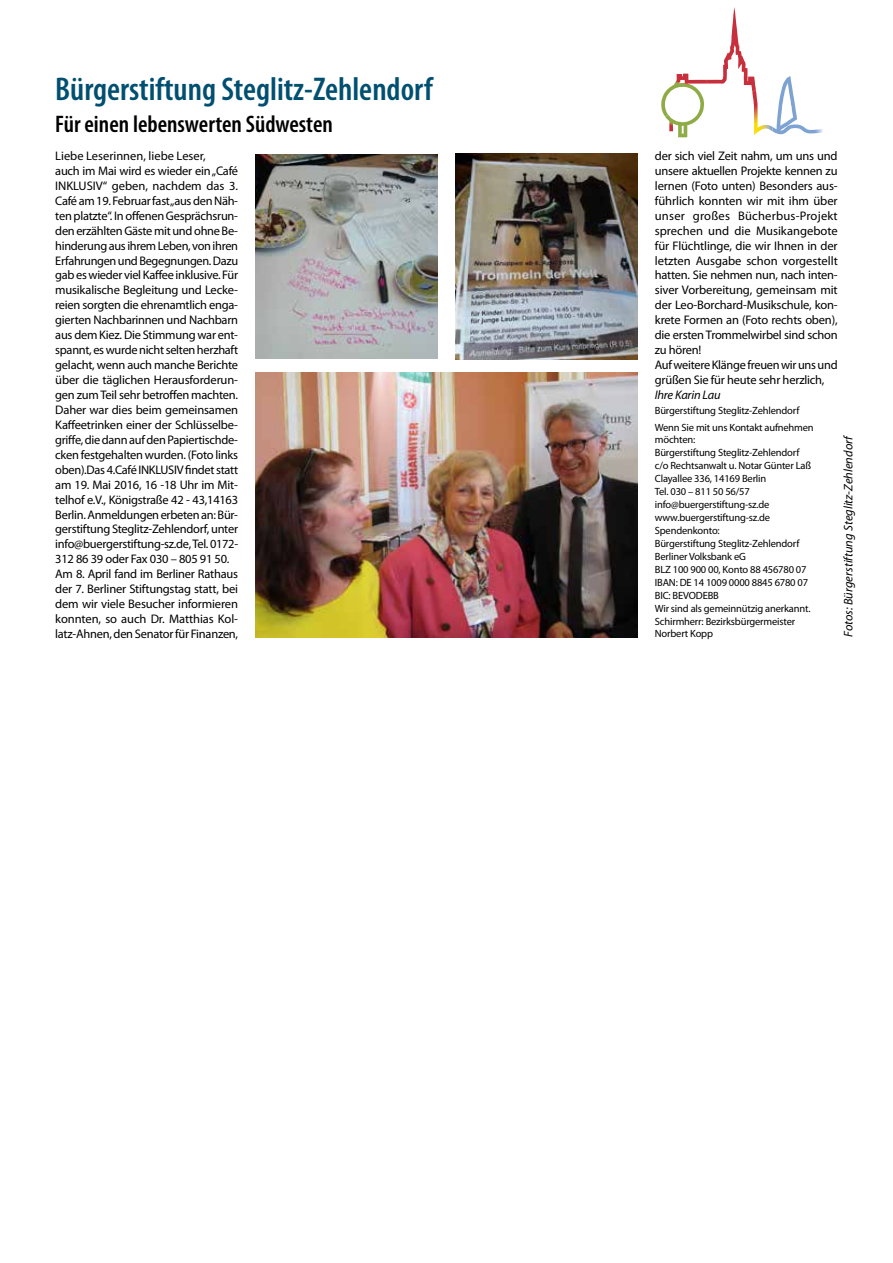
<style>
.page{position:relative;width:893px;height:1263px;background:#fff}
.page>*{position:absolute;margin:0;border:0;box-sizing:border-box;transform-origin:0 0}
.t1{font:600 condensed 33px "Myriad Pro";color:#004f71}
.t2{font:600 condensed 24px "Myriad Pro";color:#000}
.t3{font:12.45px/15px "Myriad Pro";letter-spacing:-.02em;color:#000}
.t4{font:italic 12.45px "Myriad Pro";color:#000}
.t5{font:10.5px/12.9px "Myriad Pro";letter-spacing:-.015em;color:#000}
</style>
<div class="page">
<svg style="left:707px;top:7px;width:116px;height:128px"></svg>
<svg style="left:661px;top:74px;width:39px;height:63px"></svg>
<img style="left:455px;top:153px;width:183px;height:206px">
<img style="left:255px;top:154px;width:183px;height:204px">
<img style="left:255px;top:372px;width:383px;height:266px">
<h1 class="t1" style="left:55px;top:68px;width:379px">Bürgerstiftung Steglitz-Zehlendorf</h1>
<h2 class="t2" style="left:55px;top:109px;width:279px">Für einen lebenswerten Südwesten</h2>
<p class="t3" style="left:55px;top:148px;width:184px">Liebe Leserinnen, liebe Leser,<br>auch im Mai wird es wieder ein „Café INKLUSIV“ geben, nachdem das 3.<br>Café am 19. Februar fast „aus den Näh&shy;ten platzte“. In offenen Gesprächsrun&shy;den erzählten Gäste mit und ohne Be&shy;hinderung aus ihrem Leben, von ihren Erfahrungen und Begegnungen. Dazu gab es wieder viel Kaffee inklusive. Für musikalische Begleitung und Lecke&shy;reien sorgten die ehrenamtlich enga&shy;gierten Nachbarinnen und Nachbarn aus dem Kiez. Die Stimmung war ent&shy;spannt, es wurde nicht selten herzhaft gelacht, wenn auch manche Berichte über die täglichen Herausforderun&shy;gen zum Teil sehr betroffen machten.<br>Daher war dies beim gemeinsamen Kaffeetrinken einer der Schlüsselbe&shy;griffe, die dann auf den Papiertischde&shy;cken festgehalten wurden. (Foto links oben).Das 4.Café INKLUSIV findet statt am 19. Mai 2016, 16 -18 Uhr im Mit&shy;telhof e.V., Königstraße 42 - 43,14163<br>Berlin. Anmeldungen erbeten an: Bür&shy;gerstiftung Steglitz-Zehlendorf, unter info@buergerstiftung-sz.de, Tel. 0172- 312 86 39 oder Fax 030 – 805 91 50.<br>Am 8. April fand im Berliner Rathaus der 7. Berliner Stiftungstag statt, bei dem wir viele Besucher informieren konnten, so auch Dr. Matthias Kol&shy;latz-Ahnen, den Senator für Finanzen,</p>
<p class="t3" style="left:655px;top:148px;width:184px">der sich viel Zeit nahm, um uns und unsere aktuellen Projekte kennen zu lernen (Foto unten) Besonders aus&shy;führlich konnten wir mit ihm über unser großes Bücherbus-Projekt sprechen und die Musikangebote für Flüchtlinge, die wir Ihnen in der letzten Ausgabe schon vorgestellt hatten. Sie nehmen nun, nach inten&shy;siver Vorbereitung, gemeinsam mit der Leo-Borchard-Musikschule, kon&shy;krete Formen an (Foto rechts oben), die ersten Trommelwirbel sind schon zu hören!<br>Auf weitere Klänge freuen wir uns und grüßen Sie für heute sehr herzlich,</p>
<p class="t4" style="left:655px;top:387px;width:67px">Ihre Karin Lau</p>
<p class="t5" style="left:655px;top:402px;width:160px;line-height:16.8px">Bürgerstiftung Steglitz-Zehlendorf<br>Wenn Sie mit uns Kontakt aufnehmen</p>
<p class="t5" style="left:655px;top:433px;width:158px">möchten:<br>Bürgerstiftung Steglitz-Zehlendorf c/o Rechtsanwalt u. Notar Günter Laß<br>Clayallee 336, 14169 Berlin<br>Tel. 030 – 811 50 56/57 info@buergerstiftung-sz.de www.buergerstiftung-sz.de<br>Spendenkonto:<br>Bürgerstiftung Steglitz-Zehlendorf<br>Berliner Volksbank eG<br>BLZ 100 900 00, Konto 88 456780 07<br>IBAN: DE 14 1009 0000 8845 6780 07<br>BIC: BEVODEBB<br>Wir sind als gemeinnützig anerkannt.<br>Schirmherr: Bezirksbürgermeister<br>Norbert Kopp</p>
<p class="t4" style="left:840px;top:637px;width:204px;rotate:-90deg">Fotos: Bürgerstiftung Steglitz-Zehlendorf</p>
</div>
